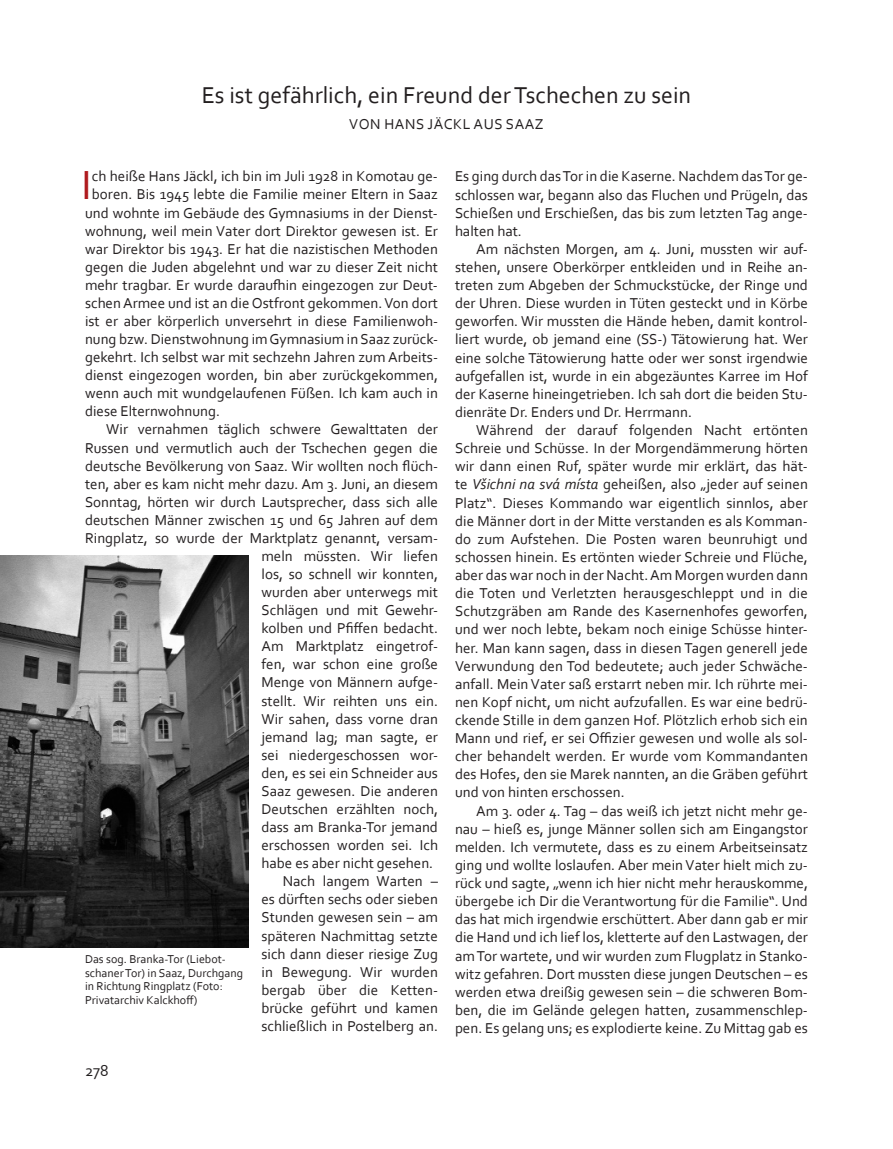
<style>
.page{position:relative;width:893px;height:1149px;background:#fff}
.page>*{position:absolute;margin:0;border:0;box-sizing:border-box;transform-origin:0 0}
.t1{font:42.6px "Corbel";color:#b01b1f}
.t2{font:24px "Corbel";color:#231f20}
.t3{font:16.5px "Corbel";color:#231f20}
.t4{font:15px/18.1px "Corbel";color:#231f20;text-align:justify}
.t5{font:15px "Corbel";letter-spacing:.04em;color:#231f20}
.t6{font:12px/13.5px "Corbel";color:#231f20}
.s1{font-style:italic}
</style>
<div class="page">
<img style="left:0;top:555px;width:249px;height:392px">
<h2 class="t2" style="left:202px;top:80px;width:491px">Es ist gefährlich, ein Freund der Tschechen zu sein</h2>
<p class="t5" style="left:349px;top:115px;width:196px">Von Hans Jäckl aus Saaz</p>
<h1 class="t1" style="left:82px;top:159px;width:12px">I</h1>
<p class="t4" style="left:92px;top:167px;width:347px">ch heiße Hans Jäckl, ich bin im Juli 1928 in Komotau ge-</p>
<p class="t4" style="left:92px;top:185px;width:348px">boren. Bis 1945 lebte die Familie meiner Eltern in Saaz</p>
<p class="t4" style="left:85px;top:203px;width:354px">und wohnte im Gebäude des Gymnasiums in der Dienst-</p>
<p class="t4" style="left:85px;top:221px;width:354px">wohnung, weil mein Vater dort Direktor gewesen ist. Er</p>
<p class="t4" style="left:85px;top:239px;width:354px">war Direktor bis 1943. Er hat die nazistischen Methoden</p>
<p class="t4" style="left:85px;top:257px;width:354px">gegen die Juden abgelehnt und war zu dieser Zeit nicht</p>
<p class="t4" style="left:85px;top:275px;width:354px">mehr tragbar. Er wurde daraufhin eingezogen zur Deut-</p>
<p class="t4" style="left:85px;top:293px;width:354px">schen Armee und ist an die Ostfront gekommen. Von dort</p>
<p class="t4" style="left:85px;top:311px;width:354px">ist er aber körperlich unversehrt in diese Familienwoh-</p>
<p class="t4" style="left:85px;top:329px;width:354px">nung bzw. Dienstwohnung im Gymnasium in Saaz zurück-</p>
<p class="t4" style="left:85px;top:347px;width:354px">gekehrt. Ich selbst war mit sechzehn Jahren zum Arbeits-</p>
<p class="t4" style="left:85px;top:365px;width:354px">dienst eingezogen worden, bin aber zurückgekommen,</p>
<p class="t4" style="left:85px;top:384px;width:354px">wenn auch mit wundgelaufenen Füßen. Ich kam auch in</p>
<p class="t4" style="left:85px;top:402px;width:137px">diese Elternwohnung.</p>
<p class="t4" style="left:106px;top:420px;width:333px">Wir vernahmen täglich schwere Gewalttaten der</p>
<p class="t4" style="left:85px;top:438px;width:354px">Russen und vermutlich auch der Tschechen gegen die</p>
<p class="t4" style="left:85px;top:456px;width:354px">deutsche Bevölkerung von Saaz. Wir wollten noch flüch-</p>
<p class="t4" style="left:85px;top:474px;width:354px">ten, aber es kam nicht mehr dazu. Am 3. Juni, an diesem</p>
<p class="t4" style="left:85px;top:492px;width:354px">Sonntag, hörten wir durch Lautsprecher, dass sich alle</p>
<p class="t4" style="left:85px;top:510px;width:354px">deutschen Männer zwischen 15 und 65 Jahren auf dem</p>
<p class="t4" style="left:85px;top:528px;width:354px">Ringplatz, so wurde der Marktplatz genannt, versam-</p>
<p class="t4" style="left:262px;top:546px;width:178px">meln müssten. Wir liefen</p>
<p class="t4" style="left:262px;top:564px;width:178px">los, so schnell wir konnten,</p>
<p class="t4" style="left:262px;top:582px;width:178px">wurden aber unterwegs mit</p>
<p class="t4" style="left:262px;top:600px;width:178px">Schlägen und mit Gewehr-</p>
<p class="t4" style="left:262px;top:618px;width:178px">kolben und Pfiffen bedacht.</p>
<p class="t4" style="left:262px;top:636px;width:178px">Am Marktplatz eingetrof-</p>
<p class="t4" style="left:262px;top:654px;width:178px">fen, war schon eine große</p>
<p class="t4" style="left:262px;top:672px;width:178px">Menge von Männern aufge-</p>
<p class="t4" style="left:262px;top:691px;width:178px">stellt. Wir reihten uns ein.</p>
<p class="t4" style="left:262px;top:709px;width:178px">Wir sahen, dass vorne dran</p>
<p class="t4" style="left:262px;top:727px;width:178px">jemand lag; man sagte, er</p>
<p class="t4" style="left:262px;top:745px;width:178px">sei niedergeschossen wor-</p>
<p class="t4" style="left:262px;top:763px;width:178px">den, es sei ein Schneider aus</p>
<p class="t4" style="left:262px;top:781px;width:178px">Saaz gewesen. Die anderen</p>
<p class="t4" style="left:262px;top:799px;width:178px">Deutschen erzählten noch,</p>
<p class="t4" style="left:262px;top:817px;width:178px">dass am Branka-Tor jemand</p>
<p class="t4" style="left:262px;top:835px;width:178px">erschossen worden sei. Ich</p>
<p class="t4" style="left:262px;top:853px;width:173px">habe es aber nicht gesehen.</p>
<p class="t4" style="left:283px;top:871px;width:157px">Nach langem Warten –</p>
<p class="t4" style="left:262px;top:889px;width:178px">es dürften sechs oder sieben</p>
<p class="t4" style="left:262px;top:907px;width:178px">Stunden gewesen sein – am</p>
<p class="t4" style="left:262px;top:925px;width:178px">späteren N achmittag setzte</p>
<p class="t4" style="left:262px;top:943px;width:178px">sich dann dieser riesige Zug</p>
<p class="t4" style="left:262px;top:961px;width:178px">in Bewegung. Wir wurden</p>
<p class="t4" style="left:262px;top:980px;width:178px">bergab über die Ketten-</p>
<p class="t4" style="left:262px;top:998px;width:178px">brücke geführt und kamen</p>
<p class="t4" style="left:262px;top:1016px;width:178px">schließlich in Postelberg an.</p>
<p class="t6" style="left:85px;top:951px;width:159px">Das sog. Branka-Tor (Liebot&shy;schaner Tor) in Saaz, Durchgang in Richtung Ringplatz (Foto:<br>Privatarchiv Kalckhoff)</p>
<p class="t3" style="left:85px;top:1060px;width:25px">278</p>
<p class="t4" style="left:455px;top:167px;width:354px">Es ging durch das Tor in die Kaserne. Nachdem das Tor ge&shy;schlossen war, begann also das Fluchen und Prügeln, das Schießen und Erschießen, das bis zum letzten Tag ange&shy;halten hat.</p>
<p class="t4" style="left:455px;top:239px;width:354px;text-indent:21px">Am nächsten Morgen, am 4. Juni, mussten wir auf&shy;stehen, unsere Oberkörper entkleiden und in Reihe an&shy;treten zum Abgeben der Schmuckstücke, der Ringe und der U hren. Diese wurden in Tüten gesteckt und in Körbe geworfen. Wir mussten die Hände heben, damit kontrol&shy;liert wurde, ob jemand eine (SS-) Tätowierung hat. Wer eine solche Tätowierung hatte oder wer sonst irgendwie aufgefallen ist, wurde in ein abgezäuntes Karree im Hof der Kaserne hineingetrieben. Ich sah dort die beiden Stu&shy;dienräte Dr. Enders und Dr. Herrmann.</p>
<p class="t4" style="left:455px;top:420px;width:354px;text-indent:21px">Während der darauf folgenden Nacht ertönten Schreie und Schüsse. In der Morgendämmerung hörten wir dann einen Ruf, später wurde mir erklärt, das hät&shy;te <span class="s1">Všichni na svá místa</span> geheißen, also „jeder auf seinen Platz“. Dieses Kommando war eigentlich sinnlos, aber die Männer dort in der Mitte verstanden es als Komman&shy;do zum Aufstehen. Die Posten waren beunruhigt und schossen hinein. Es ertönten wieder Schreie und Flüche, aber das war noch in der Nacht. Am Morgen wurden dann die Toten und Verletzten herausgeschleppt und in die Schutzgräben am Rande des Kasernenhofes geworfen, und wer noch lebte, bekam noch einige Schüsse hinter&shy;her. Man kann sagen, dass in diesen Tagen generell jede Verwundung den Tod bedeutete; auch jeder Schwäche&shy;anfall. Mein Vater saß erstarrt neben mir. Ich rührte mei&shy;nen Kopf nicht, um nicht aufzufallen. Es war eine bedrü&shy;ckende Stille in dem ganzen Hof. Plötzlich erhob sich ein Mann und rief, er sei Offizier gewesen und wolle als sol&shy;cher behandelt werden. Er wurde vom Kommandanten des Hofes, den sie Marek nannten, an die Gräben geführt und von hinten erschossen.</p>
<p class="t4" style="left:455px;top:800px;width:354px;text-indent:21px">Am 3. oder 4. Tag – das weiß ich jetzt nicht mehr ge&shy;nau – hieß es, junge Männer sollen sich am Eingangstor melden. Ich vermutete, dass es zu einem Arbeitseinsatz ging und wollte loslaufen. Aber mein Vater hielt mich zu&shy;rück und sagte, „wenn ich hier nicht mehr herauskomme, übergebe ich Dir die Verantwortung für die Familie“. U nd das hat mich irgendwie erschüttert. Aber dann gab er mir die Hand und ich lief los, kletterte auf den Lastwagen, der am Tor wartete, und wir wurden zum Flugplatz in Stanko&shy;witz gefahren. Dort mussten diese jungen Deutschen – es werden etwa dreißig gewesen sein – die schweren Bom&shy;ben, die im Gelände gelegen hatten, zusammenschlep&shy;pen. Es gelang uns; es explodierte keine. Zu Mittag gab es</p>
</div>
